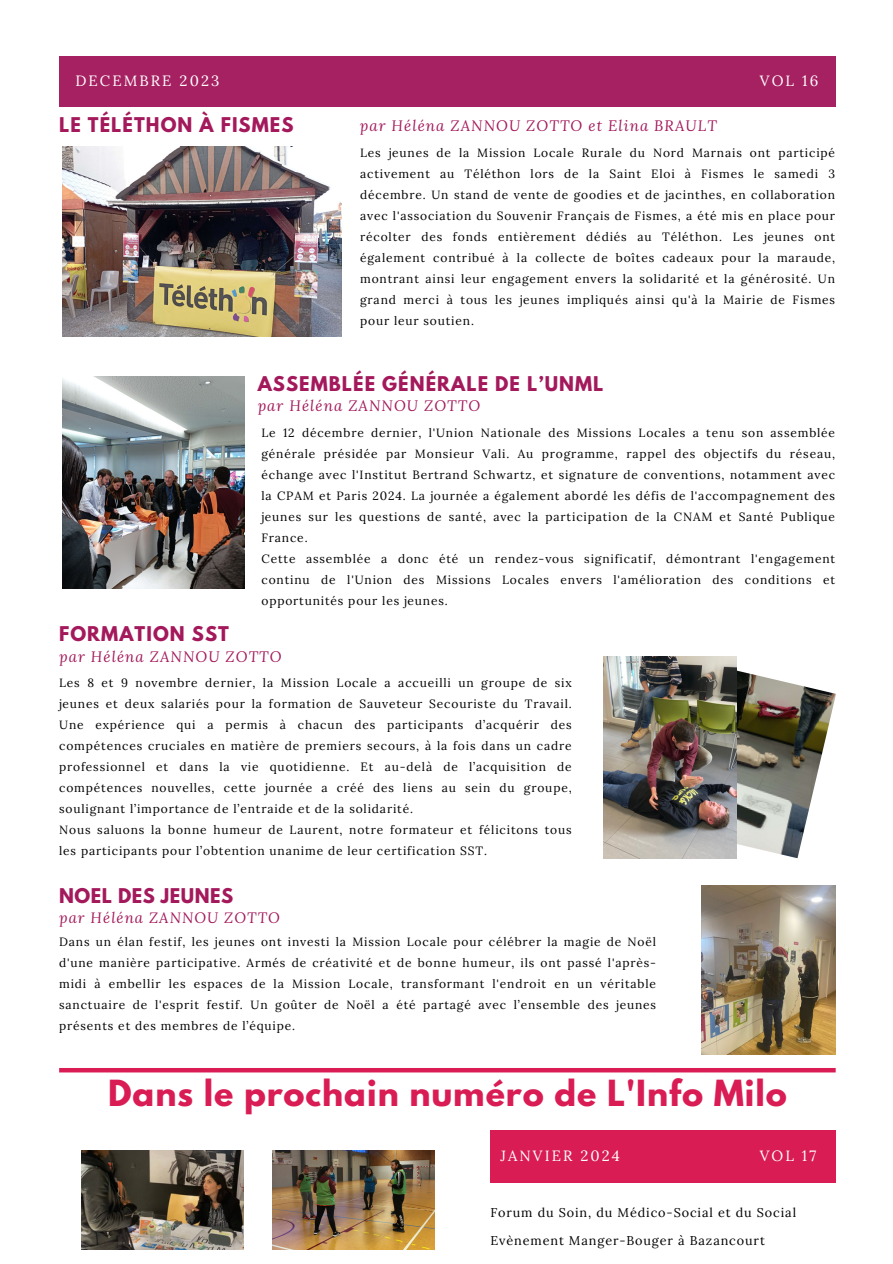
<style>
.page{position:relative;width:893px;height:1264px;background:#fff}
.page>*{position:absolute;margin:0;border:0;box-sizing:border-box;transform-origin:0 0}
.t1{font:700 31.95px "League Spartan";letter-spacing:.03em;color:#d91c54}
.t2{font:700 18px "League Spartan";letter-spacing:.06em;color:#a3195b}
.t3{font:700 18px "League Spartan";letter-spacing:.03em;color:#a3195b}
.t4{font:italic 15px "Lora";letter-spacing:.07em;color:#a3195b}
.t5{font:14.85px "Lora";letter-spacing:.14em;color:#fff}
.t6{font:italic 14.85px "Lora";letter-spacing:.07em;color:#a3195b}
.t7{font:12.6px "Lora";letter-spacing:.07em;color:#000}
.t8{font:12px/21px "Lora";letter-spacing:.07em;color:#000;text-align:justify}
</style>
<div class="page">
<div style="left:59px;top:56px;width:776px;height:51px;background:#a62162"></div>
<div style="left:490px;top:1129px;width:345px;height:53px;background:#d91c53"></div>
<div style="left:59px;top:1067px;width:776px;height:5px;background:#d91c54"></div>
<img style="left:63px;top:146px;width:278px;height:190px">
<img style="left:701px;top:885px;width:134px;height:169px">
<img style="left:736px;top:665px;width:100px;height:193px">
<img style="left:604px;top:656px;width:132px;height:202px">
<img style="left:63px;top:376px;width:181px;height:212px">
<img style="left:272px;top:1150px;width:162px;height:99px">
<img style="left:81px;top:1150px;width:162px;height:99px">
<h2 class="t5" style="left:75px;top:71px;width:145px">DECEMBRE 2023</h2>
<h4 class="t5" style="left:759px;top:71px;width:60px">VOL 16</h4>
<h2 class="t2" style="left:59px;top:115px;width:236px">LE TÉLÉTHON À FISMES</h2>
<h4 class="t4" style="left:360px;top:115px;width:358px">par Héléna ZANNOU ZOTTO et Elina BRAULT</h4>
<h4 class="t8" style="left:360px;top:142px;width:476px">Les jeunes de la Mission Locale Rurale du Nord Marnais ont participé activement au Téléthon lors de la Saint Eloi à Fismes le samedi 3 décembre. Un stand de vente de goodies et de jacinthes, en collaboration avec l'association du Souvenir Français de Fismes, a été mis en place pour récolter des fonds entièrement dédiés au Téléthon. Les jeunes ont également contribué à la collecte de boîtes cadeaux pour la maraude, montrant ainsi leur engagement envers la solidarité et la générosité. Un grand merci à tous les jeunes impliqués ainsi qu'à la Mairie de Fismes pour leur soutien.</h4>
<p class="t2" style="left:258px;top:375px;width:347px">ASSEMBLÉE GÉNÉRALE DE L’UNML</p>
<p class="t8" style="left:261px;top:422px;width:575px">Le 12 décembre dernier, l'Union Nationale des Missions Locales a tenu son assemblée générale présidée par Monsieur Vali. Au programme, rappel des objectifs du réseau, échange avec l'Institut Bertrand Schwartz, et signature de conventions, notamment avec la CPAM et Paris 2024. La journée a également abordé les défis de l'accompagnement des jeunes sur les questions de santé, avec la participation de la CNAM et Santé Publique France.</p>
<p class="t8" style="left:261px;top:548px;width:575px">Cette assemblée a donc été un rendez-vous significatif, démontrant l'engagement continu de l'Union des Missions Locales envers l'amélioration des conditions et opportunités pour les jeunes.</p>
<p class="t4" style="left:258px;top:395px;width:224px">par Héléna ZANNOU ZOTTO</p>
<p class="t2" style="left:59px;top:624px;width:171px">FORMATION SST</p>
<p class="t8" style="left:59px;top:672px;width:514px">Les 8 et 9 novembre dernier, la Mission Locale a accueilli un groupe de six jeunes et deux salariés pour la formation de Sauveteur Secouriste du Travail.<br>Une expérience qui a permis à chacun des participants d’acquérir des compétences cruciales en matière de premiers secours, à la fois dans un cadre professionnel et dans la vie quotidienne. Et au-delà de l’acquisition de compétences nouvelles, cette journée a créé des liens au sein du groupe, soulignant l’importance de l’entraide et de la solidarité.</p>
<h2 class="t8" style="left:59px;top:819px;width:514px">Nous saluons la bonne humeur de Laurent, notre formateur et félicitons tous les participants pour l’obtention unanime de leur certification SST.</h2>
<h1 class="t4" style="left:59px;top:646px;width:224px">par Héléna ZANNOU ZOTTO</h1>
<p class="t3" style="left:59px;top:887px;width:176px">NOEL DES JEUNES</p>
<p class="t6" style="left:59px;top:907px;width:222px">par Héléna ZANNOU ZOTTO</p>
<p class="t8" style="left:59px;top:931px;width:598px">Dans un élan festif, les jeunes ont investi la Mission Locale pour célébrer la magie de Noël d'une manière participative. Armés de créativité et de bonne humeur, ils ont passé l'après&shy;midi à embellir les espaces de la Mission Locale, transformant l'endroit en un véritable sanctuaire de l'esprit festif. Un goûter de Noël a été partagé avec l’ensemble des jeunes présents et des membres de l’équipe.</p>
<p class="t1" style="left:108px;top:1077px;width:680px">Dans le prochain numéro de L'Info Milo</p>
<p class="t5" style="left:500px;top:1145px;width:121px">JANVIER 2024</p>
<p class="t5" style="left:759px;top:1145px;width:58px">VOL 17</p>
<h2 class="t7" style="left:490px;top:1204px;width:307px">Forum du Soin, du Médico-Social et du Social</h2>
<h3 class="t7" style="left:490px;top:1232px;width:276px">Evènement Manger-Bouger à Bazancourt</h3>
</div>
